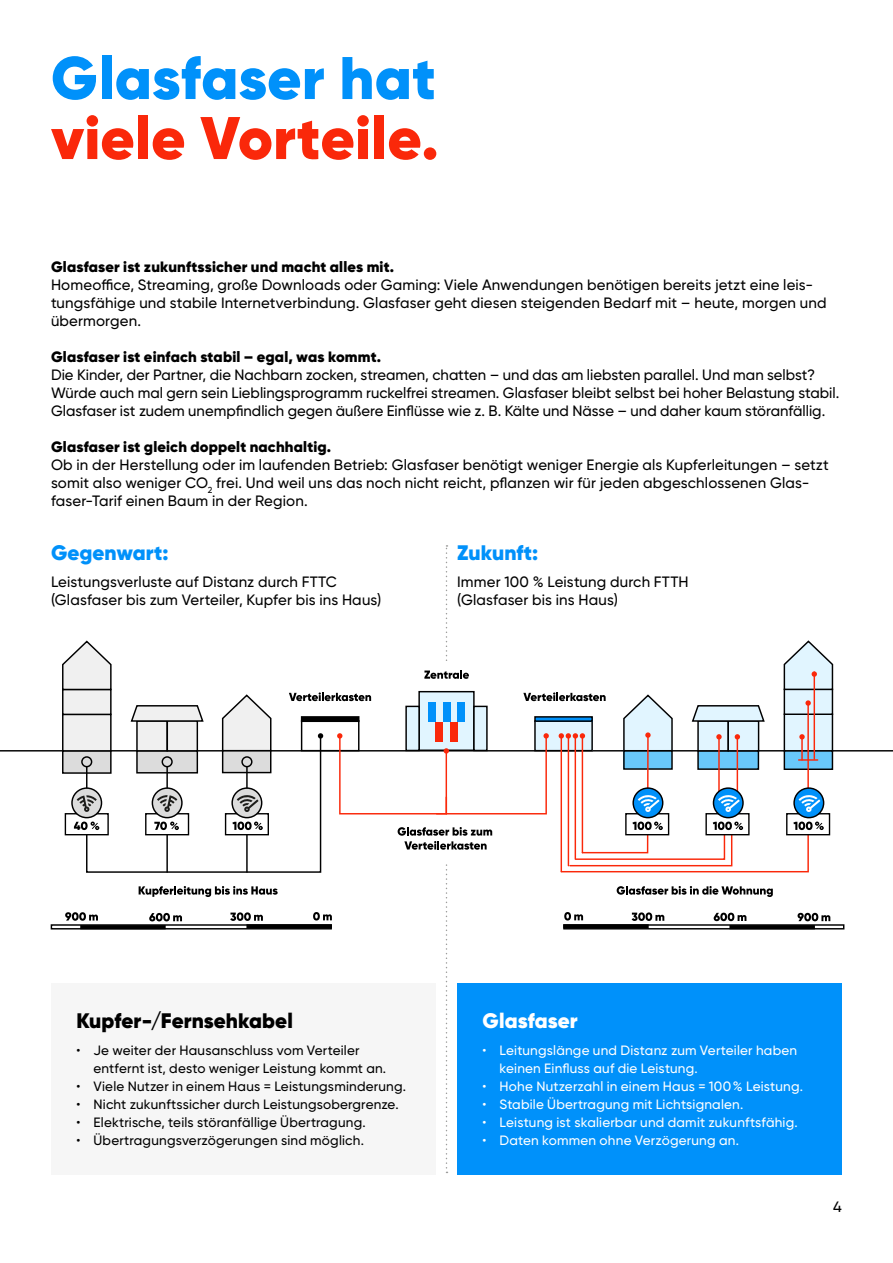
<style>
.page{position:relative;width:893px;height:1263px;background:#fff}
.page>*{position:absolute;margin:0;border:0;box-sizing:border-box;transform-origin:0 0}
.t1{font:900 60px "Gilroy";letter-spacing:.005em;color:#fa280a}
.t2{font:900 60px "Gilroy";letter-spacing:.01em;color:#0091fa}
.t3{font:900 21px "Gilroy";letter-spacing:.005em;color:#000}
.t4{font:900 21px "Gilroy";letter-spacing:.005em;color:#0091fa}
.t5{font:900 21px "Gilroy";letter-spacing:.005em;color:#fff}
.t6{font:500 15px/18px "Gilroy";letter-spacing:.005em;color:#000}
.t7{font:900 15px "Gilroy";letter-spacing:.01em;color:#000}
.t8{font:500 13.5px "Gilroy";letter-spacing:.015em;color:#000}
.t9{font:500 13.5px "Gilroy";letter-spacing:.015em;color:#fff}
.s1{font-weight:900}
</style>
<div class="page">
<div style="left:51px;top:983px;width:385px;height:191px;background:#f6f6f6"></div>
<div style="left:457px;top:983px;width:385px;height:191px;background:#0091fa"></div>
<hr style="left:0;top:750px;width:893px;height:1px;background:#000">
<div style="left:563px;top:924px;width:281px;height:5px;border:1px solid #000"></div>
<div style="left:51px;top:924px;width:281px;height:5px;border:1px solid #000"></div>
<svg style="left:61px;top:545px;width:773px;height:628px"></svg>
<h1 class="t2" style="left:51px;top:40px;width:386px">Glasfaser hat</h1>
<h1 class="t1" style="left:51px;top:100px;width:389px">viele Vorteile.</h1>
<p class="t7" style="left:51px;top:257px;width:345px">Glasfaser ist zukunftssicher und macht alles mit.</p>
<p class="t6" style="left:51px;top:276px;width:777px">Homeoffice, Streaming, große Downloads oder Gaming: Viele Anwendungen benötigen bereits jetzt eine leis&shy;tungsfähige und stabile Internetverbindung. Glasfaser geht diesen steigenden Bedarf mit – heute, morgen und übermorgen.</p>
<p class="t7" style="left:51px;top:347px;width:332px">Glasfaser ist einfach stabil – egal, was kommt.</p>
<p class="t6" style="left:51px;top:366px;width:790px">Die Kinder, der Partner, die Nachbarn zocken, streamen, chatten – und das am liebsten parallel. Und man selbst?<br>Würde auch mal gern sein Lieblingsprogramm ruckelfrei streamen. Glasfaser bleibt selbst bei hoher Belastung stabil.<br>Glasfaser ist zudem unempfindlich gegen äußere Einflüsse wie z. B. Kälte und Nässe – und daher kaum störanfällig.</p>
<p class="t7" style="left:51px;top:437px;width:282px">Glasfaser ist gleich doppelt nachhaltig.</p>
<p class="t6" style="left:51px;top:456px;width:779px">Ob in der Herstellung oder im laufenden Betrieb: Glasfaser benötigt weniger Energie als Kupferleitungen – setzt somit also weniger CO<sub>2</sub> frei. Und weil uns das noch nicht reicht, pflanzen wir für jeden abgeschlossenen Glas&shy;faser-Tarif einen Baum in der Region.</p>
<h2 class="t4" style="left:51px;top:540px;width:119px">Gegenwart:</h2>
<p class="t6" style="left:51px;top:573px;width:332px">Leistungsverluste auf Distanz durch FTTC (Glasfaser bis zum Verteiler, Kupfer bis ins Haus)</p>
<h2 class="t4" style="left:457px;top:540px;width:83px">Zukunft:</h2>
<p class="t6" style="left:457px;top:573px;width:233px">Immer 100 % Leistung durch FTTH (Glasfaser bis ins Haus)</p>
<h2 class="t3" style="left:77px;top:1008px;width:218px">Kupfer-/Fernsehkabel</h2>
<p class="t8" style="left:77px;top:1042px;width:285px"><span class="s1">·</span> Je weiter der Hausanschluss vom Verteiler</p>
<p class="t8" style="left:94px;top:1060px;width:294px">entfernt ist, desto weniger Leistung kommt an.</p>
<p class="t8" style="left:77px;top:1078px;width:331px"><span class="s1">·</span> Viele Nutzer in einem Haus = Leistungsminderung.</p>
<p class="t8" style="left:77px;top:1096px;width:324px"><span class="s1">·</span> Nicht zukunftssicher durch Leistungsobergrenze.</p>
<p class="t8" style="left:77px;top:1114px;width:291px"><span class="s1">·</span> Elektrische, teils störanfällige Übertragung.</p>
<p class="t8" style="left:77px;top:1132px;width:289px"><span class="s1">·</span> Übertragungsverzögerungen sind möglich.</p>
<h2 class="t5" style="left:483px;top:1008px;width:97px">Glasfaser</h2>
<p class="t9" style="left:483px;top:1042px;width:316px"><span class="s1">·</span> Leitungslänge und Distanz zum Verteiler haben</p>
<p class="t9" style="left:500px;top:1060px;width:200px">keinen Einfluss auf die Leistung.</p>
<p class="t9" style="left:483px;top:1078px;width:322px"><span class="s1">·</span> Hohe Nutzerzahl in einem Haus = 100% Leistung.</p>
<p class="t9" style="left:483px;top:1096px;width:262px"><span class="s1">·</span> Stabile Übertragung mit Lichtsignalen.</p>
<p class="t9" style="left:483px;top:1114px;width:317px"><span class="s1">·</span> Leistung ist skalierbar und damit zukunftsfähig.</p>
<p class="t9" style="left:483px;top:1132px;width:258px"><span class="s1">·</span> Daten kommen ohne Verzögerung an.</p>
<p class="t6" style="left:833px;top:1197px;width:10px">4</p>
</div>
